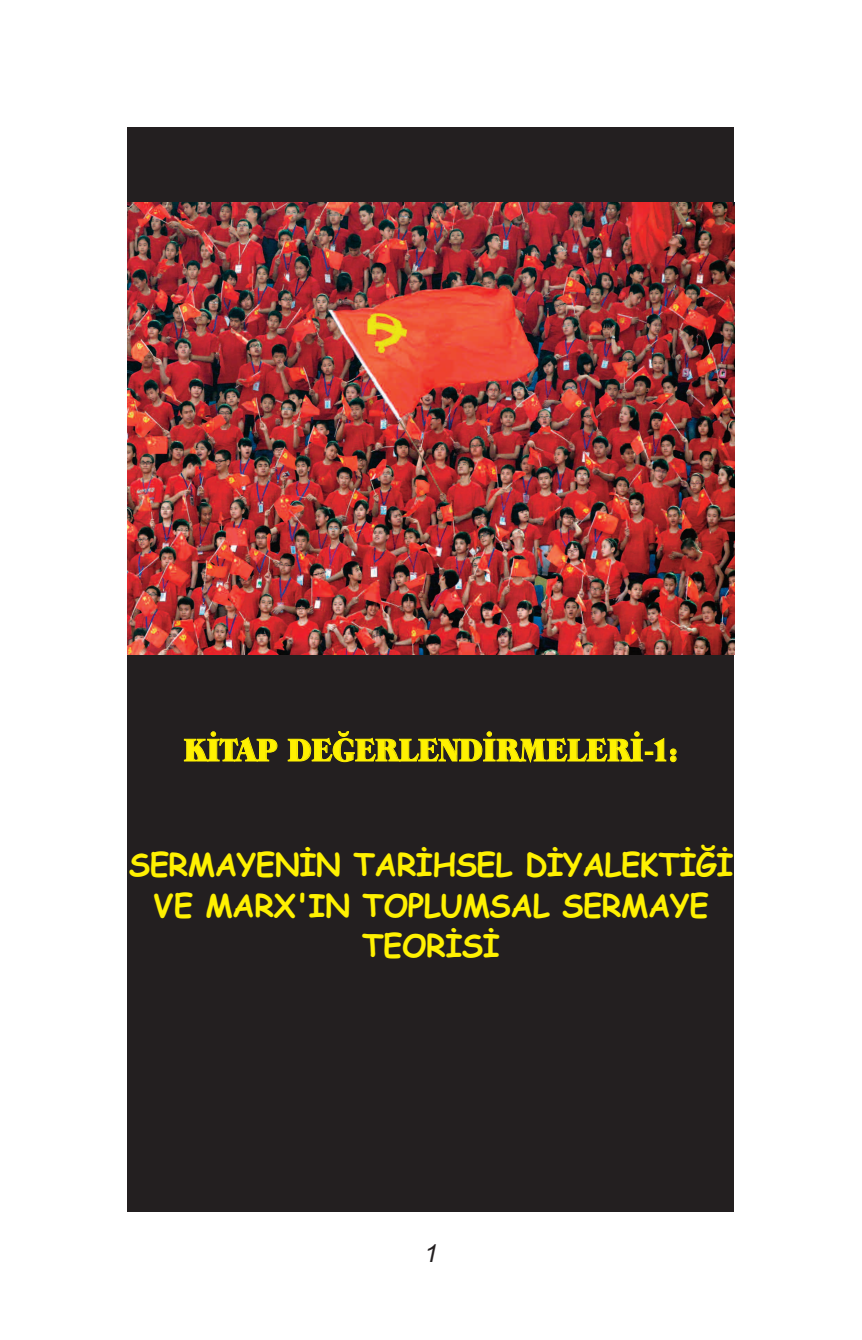
<style>
.page{position:relative;width:862px;height:1340px;background:#fff}
.page>*{position:absolute;margin:0;border:0;box-sizing:border-box;transform-origin:0 0}
.t1{font:700 31.5px/40.7px "Comic Sans MS";letter-spacing:-.015em;color:#fff101;text-align:center}
.t2{font:31.5px "Grouch IT Cby BT";letter-spacing:-.015em;color:#fff101}
.t3{font:italic 24.75px "TR Arial";color:#231f20}
</style>
<div class="page">
<div style="left:128px;top:128px;width:605px;height:1084px;background:#231f20"></div>
<img style="left:128px;top:203px;width:605px;height:451px">
<p class="t2" style="left:183px;top:731px;width:497px">KİTAP DEĞERLENDİRMELERİ-1:</p>
<p class="t1" style="left:129px;top:844px;width:605px">SERMAYENİN TARİHSEL DİYALEKTİĞİ<br>VE MARX'IN TOPLUMSAL SERMAYE<br>TEORİSİ</p>
<p class="t3" style="left:424px;top:1239px;width:15px">1</p>
</div>
